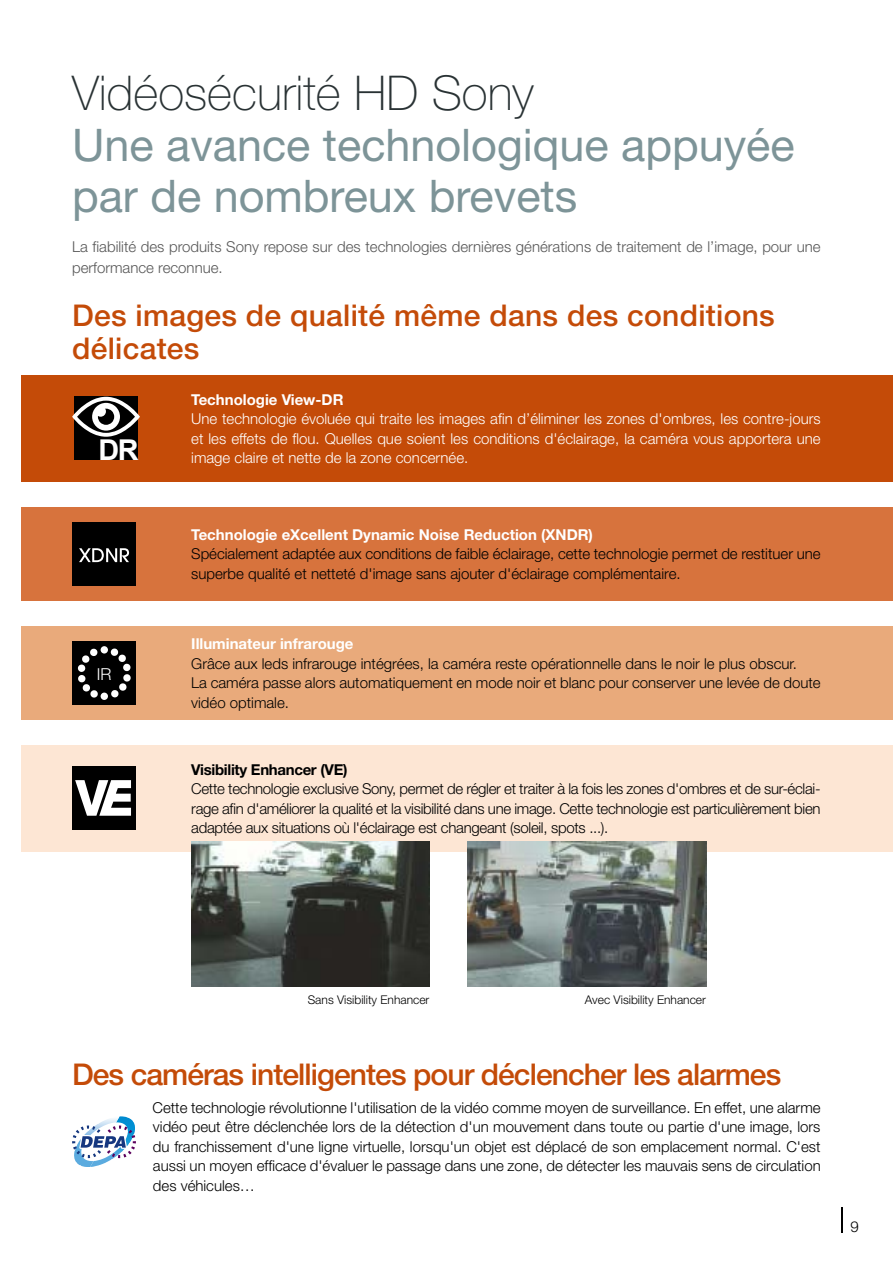
<style>
.page{position:relative;width:893px;height:1263px;background:#fff}
.page>*{position:absolute;margin:0;border:0;box-sizing:border-box;transform-origin:0 0}
.t1{font:100 48px "Helvetica Neue";color:#293234}
.t2{font:45px/51px "Helvetica Neue";color:#7d9498}
.t3{font:500 30px/33px "Helvetica Neue";letter-spacing:.01em;color:#c44b08}
.t4{font:500 30px "Helvetica Neue";letter-spacing:-.03em;color:#c44b08}
.t5{font:700 28.65px "Arial";color:#fff}
.t6{font:300 16.5px "Helvetica Neue";color:#fff}
.t7{font:300 15px/19.5px "Helvetica Neue";color:#000;text-align:justify}
.t8{font:300 15px/19.5px "Helvetica Neue";color:#fff}
.t9{font:300 15px/21px "Helvetica Neue";color:#575757}
.t10{font:700 15px "Helvetica Neue";color:#fff}
.t11{font:700 15px "Helvetica Neue";letter-spacing:-.02em;color:#000}
.t12{font:300 12px "Helvetica Neue";color:#000}
</style>
<div class="page">
<svg style="left:841px;top:1208px;width:1px;height:25px"></svg>
<svg style="left:72px;top:1116px;width:64px;height:51px"></svg>
<div style="left:21px;top:745px;width:871px;height:106px;background:#fde6d4"></div>
<div style="left:21px;top:375px;width:871px;height:106px;background:#c44b08"></div>
<div style="left:74px;top:396px;width:64px;height:64px;background:#000"></div>
<svg style="left:72px;top:397px;width:68px;height:40px"></svg>
<div style="left:95px;top:406px;width:11px;height:11px;background:#fff;border-radius:50%"></div>
<div style="left:21px;top:507px;width:871px;height:93px;background:#d7733d"></div>
<div style="left:72px;top:522px;width:64px;height:63px;background:#000"></div>
<svg style="left:79px;top:548px;width:50px;height:14px"></svg>
<div style="left:21px;top:626px;width:871px;height:93px;background:#e9aa7b"></div>
<div style="left:72px;top:641px;width:64px;height:63px;background:#000"></div>
<div style="left:101px;top:693px;width:7px;height:7px;background:#fff;border-radius:50%"></div>
<div style="left:101px;top:646px;width:7px;height:8px;background:#fff;border-radius:50%"></div>
<svg style="left:111px;top:683px;width:16px;height:15px"></svg>
<svg style="left:82px;top:648px;width:16px;height:15px"></svg>
<div style="left:123px;top:674px;width:8px;height:8px;background:#fff;border-radius:3px"></div>
<div style="left:78px;top:664px;width:8px;height:8px;background:#fff;border-radius:3px"></div>
<svg style="left:110px;top:648px;width:21px;height:24px"></svg>
<svg style="left:78px;top:675px;width:20px;height:23px"></svg>
<div style="left:72px;top:766px;width:64px;height:64px;background:#000"></div>
<svg style="left:75px;top:780px;width:56px;height:36px"></svg>
<img style="left:468px;top:842px;width:238px;height:145px">
<img style="left:191px;top:842px;width:238px;height:145px">
<h1 class="t1" style="left:72px;top:75px;width:463px">Vidéosécurité HD Sony</h1>
<h2 class="t2" style="left:72px;top:124px;width:724px">Une avance technologique appuyée par de nombreux brevets</h2>
<p class="t9" style="left:72px;top:238px;width:750px">La fiabilité des produits Sony repose sur des technologies dernières générations de traitement de l’image, pour une performance reconnue.</p>
<h3 class="t3" style="left:72px;top:302px;width:704px">Des images de qualité même dans des conditions délicates</h3>
<p class="t10" style="left:191px;top:394px;width:154px">Technologie View-DR</p>
<p class="t8" style="left:191px;top:411px;width:631px">Une technologie évoluée qui traite les images afin d’éliminer les zones d'ombres, les contre-jours et les effets de flou. Quelles que soient les conditions d'éclairage, la caméra vous apportera une</p>
<h3 class="t5" style="left:98px;top:433px;width:42px">DR</h3>
<p class="t8" style="left:191px;top:450px;width:279px">image claire et nette de la zone concernée.</p>
<p class="t6" style="left:97px;top:668px;width:16px">IR</p>
<p class="t10" style="left:191px;top:529px;width:403px">Technologie eXcellent Dynamic Noise Reduction (XNDR)</p>
<p class="t7" style="left:191px;top:546px;width:631px">Spécialement adaptée aux conditions de faible éclairage, cette technologie permet de restituer une superbe qualité et netteté d'image sans ajouter d'éclairage complémentaire.</p>
<p class="t10" style="left:191px;top:638px;width:164px">Illuminateur infrarouge</p>
<p class="t7" style="left:191px;top:655px;width:631px;text-align:left">Grâce aux leds infrarouge intégrées, la caméra reste opérationnelle dans le noir le plus obscur.<br>La caméra passe alors automatiquement en mode noir et blanc pour conserver une levée de doute vidéo optimale.</p>
<p class="t11" style="left:191px;top:764px;width:158px">Visibility Enhancer (VE)</p>
<p class="t7" style="left:191px;top:781px;width:631px">Cette technologie exclusive Sony, permet de régler et traiter à la fois les zones d'ombres et de sur-éclai&shy;rage afin d'améliorer la qualité et la visibilité dans une image. Cette technologie est particulièrement bien adaptée aux situations où l'éclairage est changeant (soleil, spots ...).</p>
<p class="t12" style="left:308px;top:995px;width:123px">Sans Visibility Enhancer</p>
<p class="t12" style="left:585px;top:995px;width:122px">Avec Visibility Enhancer</p>
<h3 class="t4" style="left:72px;top:1063px;width:710px">Des caméras intelligentes pour déclencher les alarmes</h3>
<p class="t7" style="left:152px;top:1099px;width:669px">Cette technologie révolutionne l'utilisation de la vidéo comme moyen de surveillance. En effet, une alarme vidéo peut être déclenchée lors de la détection d'un mouvement dans toute ou partie d'une image, lors du franchissement d'une ligne virtuelle, lorsqu'un objet est déplacé de son emplacement normal. C'est aussi un moyen efficace d'évaluer le passage dans une zone, de détecter les mauvais sens de circulation des véhicules…</p>
<p class="t7" style="left:850px;top:1219px;width:10px">9</p>
</div>
